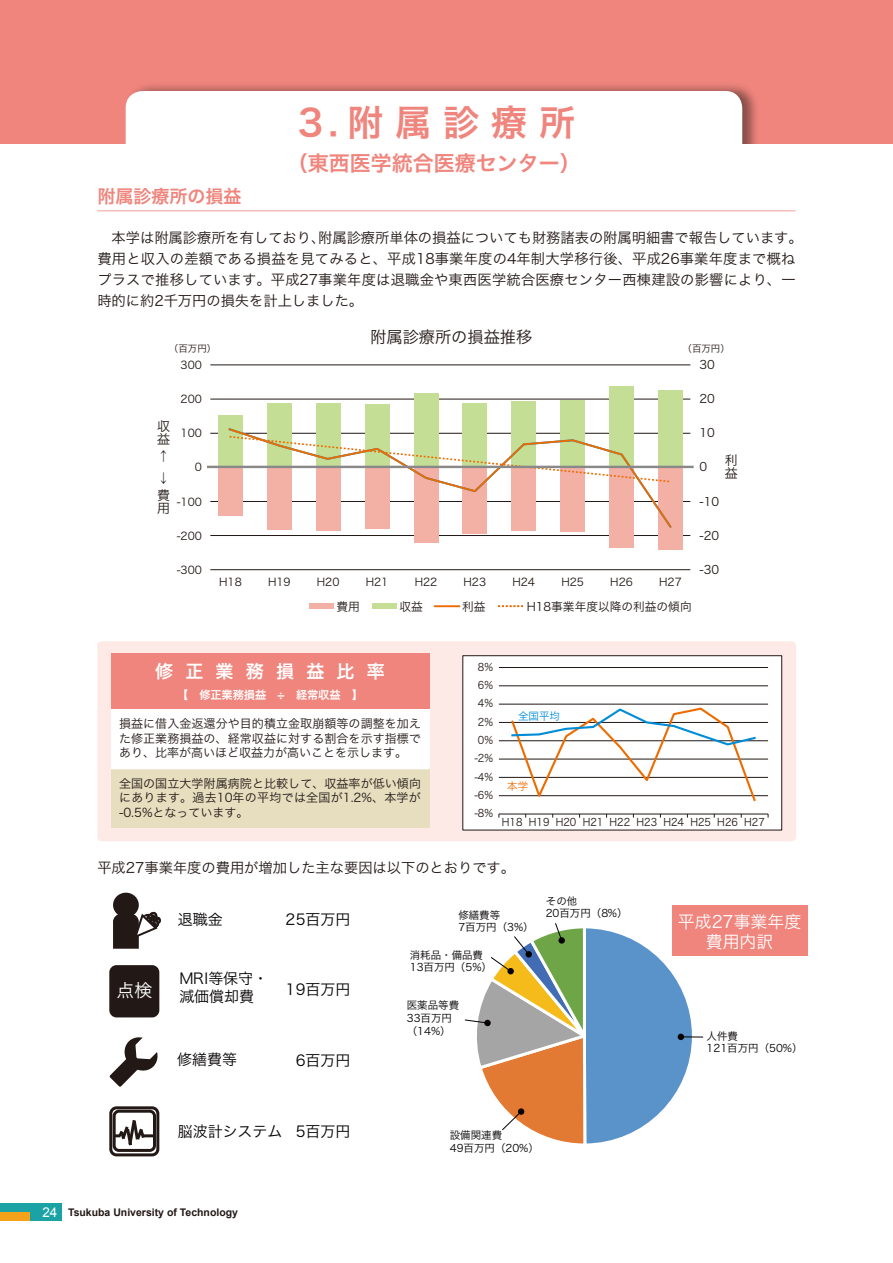
<style>
.page{position:relative;width:893px;height:1263px;background:#fff}
.page>*{position:absolute;margin:0;border:0;box-sizing:border-box;transform-origin:0 0}
.t1{font:36px "Hira Kaku Pro W6";letter-spacing:.335em;color:#ef857d}
.t2{font:21px "Hira Kaku Pro W6";color:#ef857d}
.t3{font:18px "Hira Kaku Pro W6";color:#ef857d}
.t4{font:18px "Hira Kaku Pro W6";letter-spacing:.68em;color:#fff}
.t5{font:18px "Hira Kaku Pro W3";color:#fff}
.t6{font:16.8px/20.2px "Hira Kaku Pro W3";color:#fff;text-align:center}
.t7{font:16.2px "Hira Kaku Pro W3";color:#221815}
.t8{font:15px "Hira Kaku Pro W3";color:#040000}
.t9{font:14.25px/21px "Hira Kaku Pro W3";color:#221815}
.t10{font:12.9px/12.9px "Hira Kaku Pro W3";color:#221815}
.t11{font:12px/14.4px "Hira Kaku Pro W3";letter-spacing:.005em;color:#221815;text-align:justify}
.t12{font:11.7px "Hira Kaku Pro W3";color:#221815}
.t13{font:11.25px "Hira Kaku Pro W6";letter-spacing:-.01em;color:#fff}
.t14{font:10.8px "Hira Kaku Pro W3";color:#221815}
.t15{font:10.5px/12.6px "Hira Kaku Pro W3";color:#040000}
.t16{font:10.5px "Hira Kaku Pro W3";color:#221815;scale:.94 1}
.t17{font:700 10.5px "Arial";color:#221815}
.t18{font:10.5px "Hira Kaku Pro W3";color:#008cd6}
.t19{font:10.5px "Hira Kaku Pro W3";color:#ed6c00}
.t20{font:9.45px "Hira Kaku Pro W3";color:#221815}
.s1{font-weight:400;font-size:13.5px;color:#fff}
</style>
<div class="page">
<div style="left:0;top:0;width:893px;height:145px;background:#ef857d"></div>
<div style="left:125px;top:82px;width:635px;height:188px;background:#221815;opacity:.5"></div>
<div style="left:126px;top:91px;width:616px;height:54px;background:#fff"></div>
<div style="left:0;top:145px;width:893px;height:157px;background:#fff"></div>
<hr style="left:97px;top:210px;width:699px;height:1px;background:#f3a69d">
<div style="left:97px;top:641px;width:699px;height:200px;background:#fdeae6;border-radius:4px"></div>
<div style="left:111px;top:654px;width:318px;height:55px;background:#ef857d"></div>
<div style="left:111px;top:709px;width:318px;height:60px;background:#fff"></div>
<div style="left:111px;top:769px;width:318px;height:59px;background:#e6debf"></div>
<div style="left:463px;top:656px;width:319px;height:174px;background:#fff"></div>
<div style="left:462px;top:655px;width:320px;height:175px;border:1px solid #221815"></div>
<hr style="left:499px;top:667px;width:269px;height:1px;background:#221815">
<hr style="left:499px;top:685px;width:269px;height:1px;background:#221815">
<hr style="left:499px;top:704px;width:269px;height:1px;background:#221815">
<hr style="left:499px;top:722px;width:269px;height:1px;background:#221815">
<hr style="left:499px;top:759px;width:269px;height:1px;background:#221815">
<hr style="left:499px;top:777px;width:269px;height:1px;background:#221815">
<hr style="left:499px;top:795px;width:269px;height:1px;background:#221815">
<hr style="left:499px;top:814px;width:269px;height:1px;background:#221815">
<hr style="left:499px;top:740px;width:269px;height:1px;background:#221815">
<svg style="left:510px;top:707px;width:247px;height:95px"></svg>
<div style="left:109px;top:1106px;width:50px;height:50px;border:3px solid #221815;border-radius:6px"></div>
<div style="left:113px;top:1110px;width:43px;height:42px;border:3px solid #221815;border-radius:5px"></div>
<svg style="left:114px;top:1117px;width:40px;height:32px"></svg>
<div style="left:111px;top:967px;width:47px;height:49px;background:#221815;border-radius:6px"></div>
<div style="left:109px;top:965px;width:50px;height:52px;border:3px solid #221815;border-radius:6px"></div>
<svg style="left:109px;top:1037px;width:49px;height:50px"></svg>
<svg style="left:464px;top:923px;width:239px;height:221px"></svg>
<div style="left:558px;top:937px;width:7px;height:7px;background:#040000;border-radius:50%"></div>
<svg style="left:113px;top:894px;width:48px;height:55px"></svg>
<div style="left:672px;top:905px;width:135px;height:51px;background:#ef857d"></div>
<hr style="left:210px;top:365px;width:480px;height:1px;background:#221815">
<hr style="left:210px;top:399px;width:480px;height:1px;background:#221815">
<hr style="left:210px;top:433px;width:480px;height:1px;background:#221815">
<hr style="left:210px;top:501px;width:480px;height:1px;background:#221815">
<hr style="left:210px;top:535px;width:480px;height:1px;background:#221815">
<hr style="left:210px;top:569px;width:480px;height:1px;background:#221815">
<div style="left:218px;top:467px;width:25px;height:49px;background:#f3b0a4"></div>
<div style="left:218px;top:415px;width:25px;height:52px;background:#c5de95"></div>
<div style="left:267px;top:467px;width:25px;height:63px;background:#f3b0a4"></div>
<div style="left:267px;top:403px;width:25px;height:64px;background:#c5de95"></div>
<div style="left:316px;top:467px;width:25px;height:63px;background:#f3b0a4"></div>
<div style="left:316px;top:403px;width:25px;height:64px;background:#c5de95"></div>
<div style="left:365px;top:404px;width:25px;height:63px;background:#c5de95"></div>
<div style="left:414px;top:467px;width:24px;height:75px;background:#f3b0a4"></div>
<div style="left:414px;top:393px;width:24px;height:74px;background:#c5de95"></div>
<div style="left:462px;top:467px;width:25px;height:67px;background:#f3b0a4"></div>
<div style="left:462px;top:403px;width:25px;height:64px;background:#c5de95"></div>
<div style="left:511px;top:467px;width:25px;height:64px;background:#f3b0a4"></div>
<div style="left:511px;top:401px;width:25px;height:66px;background:#c5de95"></div>
<div style="left:560px;top:467px;width:25px;height:65px;background:#f3b0a4"></div>
<div style="left:560px;top:400px;width:25px;height:67px;background:#c5de95"></div>
<div style="left:609px;top:467px;width:25px;height:80px;background:#f3b0a4"></div>
<div style="left:609px;top:386px;width:25px;height:81px;background:#c5de95"></div>
<div style="left:658px;top:467px;width:25px;height:83px;background:#f3b0a4"></div>
<div style="left:658px;top:391px;width:25px;height:76px;background:#c5de95"></div>
<svg style="left:227px;top:427px;width:446px;height:102px"></svg>
<div style="left:309px;top:604px;width:25px;height:5px;background:#f3b0a4"></div>
<div style="left:372px;top:604px;width:25px;height:5px;background:#c5de95"></div>
<hr style="left:435px;top:605px;width:24px;height:2px;background:#ed6c00">
<svg style="left:498px;top:605px;width:25px;height:2px"></svg>
<svg style="left:228px;top:435px;width:444px;height:48px"></svg>
<hr style="left:207px;top:466px;width:487px;height:2px;background:#898989">
<div style="left:0;top:1203px;width:62px;height:17px;background:#1aa2a4"></div>
<div style="left:0;top:1212px;width:30px;height:8px;background:#f5a21b"></div>
<h1 class="t1" style="left:292px;top:90px;width:284px">３.附属診療所</h1>
<h2 class="t2" style="left:287px;top:144px;width:295px">（東西医学統合医療センター）</h2>
<p class="t3" style="left:97px;top:180px;width:145px">附属診療所の損益</p>
<p class="t9" style="left:97px;top:226px;width:707px">　本学は附属診療所を有しており、附属診療所単体の損益についても財務諸表の附属明細書で報告しています。費用と収入の差額である損益を見てみると、平成18事業年度の4年制大学移行後、平成26事業年度まで概ねプラスで推移しています。平成27事業年度は退職金や東西医学統合医療センター西棟建設の影響により、一時的に約2千万円の損失を計上しました。</p>
<p class="t7" style="left:370px;top:323px;width:163px">附属診療所の損益推移</p>
<p class="t20" style="left:169px;top:340px;width:49px">（百万円）</p>
<p class="t20" style="left:682px;top:340px;width:49px">（百万円）</p>
<p class="t14" style="left:181px;top:355px;width:23px">300</p>
<p class="t12" style="left:699px;top:354px;width:17px">30</p>
<p class="t14" style="left:181px;top:389px;width:23px">200</p>
<p class="t12" style="left:699px;top:388px;width:17px">20</p>
<p class="t10" style="left:157px;top:419px;width:14px">収益</p>
<p class="t10" style="left:157px;top:445px;width:11px;line-height:21.6px">↑ ↓</p>
<p class="t10" style="left:157px;top:488px;width:14px">費用</p>
<p class="t14" style="left:181px;top:424px;width:23px">100</p>
<p class="t14" style="left:195px;top:458px;width:9px">0</p>
<p class="t14" style="left:177px;top:492px;width:27px">-100</p>
<p class="t12" style="left:699px;top:422px;width:17px">10</p>
<p class="t12" style="left:699px;top:457px;width:9px">0</p>
<p class="t10" style="left:725px;top:453px;width:14px">利益</p>
<p class="t12" style="left:699px;top:491px;width:21px">-10</p>
<p class="t14" style="left:177px;top:526px;width:27px">-200</p>
<p class="t12" style="left:699px;top:525px;width:21px">-20</p>
<p class="t14" style="left:177px;top:560px;width:27px">-300</p>
<p class="t12" style="left:699px;top:559px;width:21px">-30</p>
<p class="t14" style="left:219px;top:573px;width:24px">H18</p>
<p class="t14" style="left:268px;top:573px;width:24px">H19</p>
<p class="t14" style="left:317px;top:573px;width:24px">H20</p>
<p class="t14" style="left:366px;top:573px;width:24px">H21</p>
<p class="t14" style="left:415px;top:573px;width:24px">H22</p>
<p class="t14" style="left:464px;top:573px;width:24px">H23</p>
<p class="t14" style="left:512px;top:573px;width:24px">H24</p>
<p class="t14" style="left:561px;top:573px;width:24px">H25</p>
<p class="t14" style="left:610px;top:573px;width:24px">H26</p>
<p class="t14" style="left:659px;top:573px;width:24px">H27</p>
<p class="t12" style="left:336px;top:596px;width:25px">費用</p>
<p class="t12" style="left:399px;top:596px;width:25px">収益</p>
<p class="t12" style="left:462px;top:596px;width:25px">利益</p>
<p class="t12" style="left:527px;top:596px;width:166px">H18事業年度以降の利益の傾向</p>
<p class="t4" style="left:155px;top:655px;width:231px">修正業務損益比率</p>
<p class="t13" style="left:177px;top:685px;width:187px">【　修正業務損益　÷　経常収益　】</p>
<p class="t11" style="left:119px;top:716px;width:303px">損益に借入金返還分や目的積立金取崩額等の調整を加えた修正業務損益の、経常収益に対する割合を示す指標であり、比率が高いほど収益力が高いことを示します。</p>
<p class="t11" style="left:119px;top:775px;width:303px">全国の国立大学附属病院と比較して、収益率が低い傾向にあります。過去10年の平均では全国が1.2%、本学が-0.5%となっています。</p>
<p class="t16" style="left:478px;top:657px;width:18px">8%</p>
<p class="t16" style="left:478px;top:676px;width:18px">6%</p>
<p class="t16" style="left:478px;top:694px;width:18px">4%</p>
<p class="t16" style="left:478px;top:712px;width:18px">2%</p>
<p class="t16" style="left:478px;top:731px;width:18px">0%</p>
<p class="t16" style="left:474px;top:749px;width:21px">-2%</p>
<p class="t16" style="left:474px;top:767px;width:21px">-4%</p>
<p class="t16" style="left:474px;top:785px;width:21px">-6%</p>
<p class="t16" style="left:474px;top:804px;width:21px">-8%</p>
<p class="t18" style="left:518px;top:707px;width:43px">全国平均</p>
<p class="t19" style="left:507px;top:777px;width:22px">本学</p>
<p class="t16" style="left:502px;top:812px;width:281px">H18 H19 H20 H21 H22 H23 H24 H25 H26 H27</p>
<p class="t9" style="left:97px;top:856px;width:419px">平成27事業年度の費用が増加した主な要因は以下のとおりです。</p>
<p class="t8" style="left:178px;top:906px;width:46px">退職金</p>
<p class="t8" style="left:285px;top:906px;width:67px">25百万円</p>
<p class="t8" style="left:179px;top:965px;width:90px">MRI等保守・</p>
<p class="t5" style="left:117px;top:974px;width:37px">点検</p>
<p class="t8" style="left:179px;top:983px;width:76px">減価償却費</p>
<p class="t8" style="left:285px;top:976px;width:67px">19百万円</p>
<p class="t8" style="left:177px;top:1046px;width:61px">修繕費等</p>
<p class="t8" style="left:296px;top:1047px;width:56px">6百万円</p>
<p class="t8" style="left:178px;top:1118px;width:174px">脳波計システム 5百万円</p>
<p class="t17" style="left:42px;top:1205px;width:197px"><span class="s1">24</span> Tsukuba University of Technology</p>
<p class="t15" style="left:546px;top:894px;width:83px">その他<br>20百万円（8%）</p>
<p class="t15" style="left:458px;top:908px;width:77px">修繕費等<br>7百万円（3%）</p>
<p class="t6" style="left:678px;top:910px;width:125px">平成27事業年度費用内訳</p>
<p class="t15" style="left:410px;top:948px;width:84px">消耗品・備品費<br>13百万円（5%）</p>
<p class="t15" style="left:407px;top:998px;width:54px">医薬品等費<br>33百万円（14%）</p>
<p class="t15" style="left:450px;top:1128px;width:91px">設備関連費<br>49百万円（20%）</p>
<p class="t15" style="left:707px;top:1029px;width:97px">人件費<br>121百万円（50%）</p>
</div>
